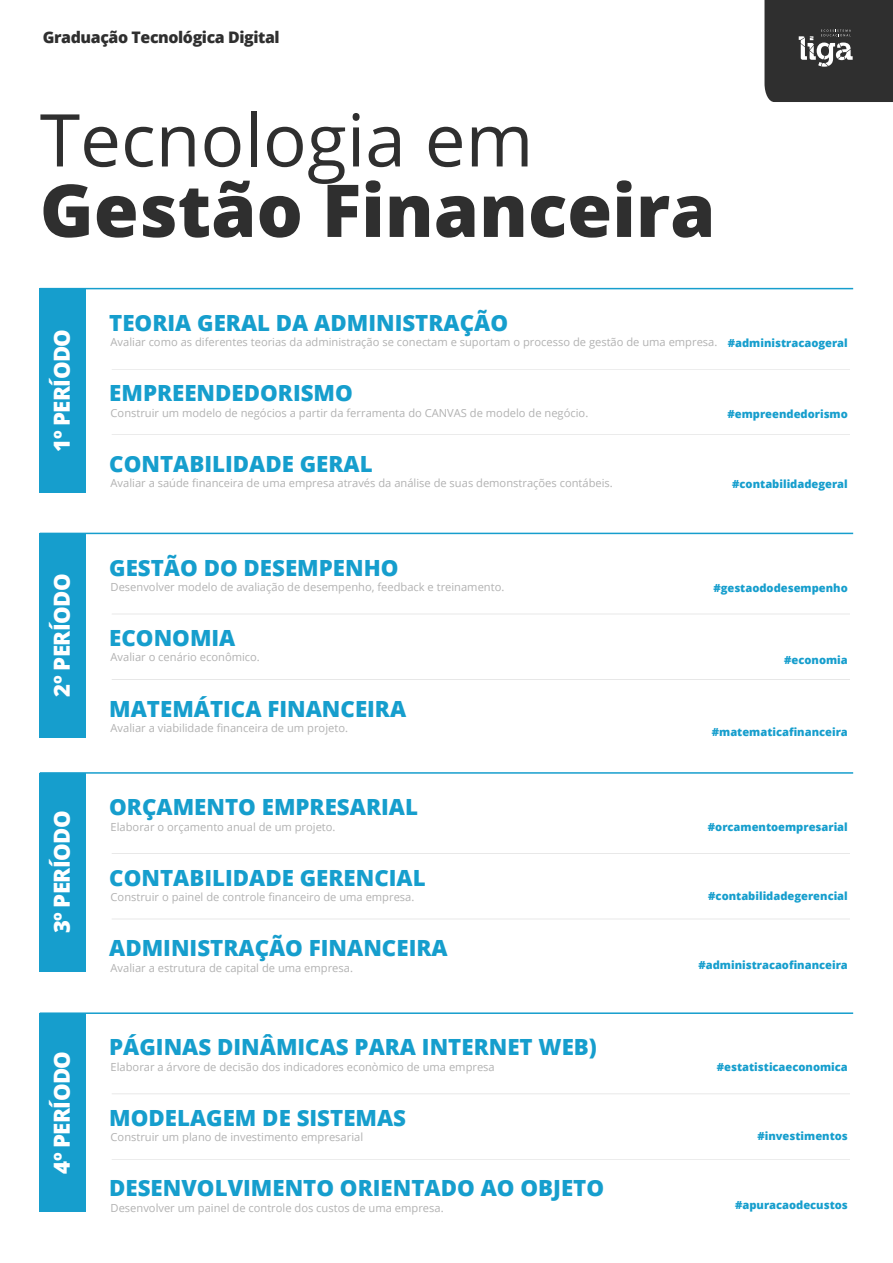
<style>
.page{position:relative;width:893px;height:1263px;background:#fff}
.page>*{position:absolute;margin:0;border:0;box-sizing:border-box;transform-origin:0 0}
.t1{font:800 72.9px "Open Sans";color:#2f2f2f}
.t2{font:72.9px "Open Sans";color:#2f2f2f}
.t3{font:800 22.35px "Open Sans";color:#169ecd}
.t4{font:800 22.2px "Open Sans";letter-spacing:-.025em;color:#fff}
.t5{font:800 15.9px "Open Sans";letter-spacing:-.025em;color:#2f2f2f}
.t6{font:11.1px "Open Sans";color:#b2b2b2}
.t7{font:800 11.1px "Open Sans";color:#169ecd}
</style>
<div class="page">
<div style="left:40px;top:289px;width:46px;height:204px;background:#169ecd"></div>
<hr style="left:40px;top:288px;width:813px;height:1px;background:#169ecd">
<hr style="left:112px;top:369px;width:738px;height:1px;background:#000">
<hr style="left:112px;top:434px;width:738px;height:1px;background:#000">
<div style="left:40px;top:533px;width:46px;height:204px;background:#169ecd"></div>
<hr style="left:40px;top:533px;width:813px;height:1px;background:#169ecd">
<hr style="left:112px;top:614px;width:738px;height:1px;background:#000">
<hr style="left:112px;top:679px;width:738px;height:1px;background:#000">
<div style="left:40px;top:773px;width:46px;height:199px;background:#169ecd"></div>
<hr style="left:40px;top:772px;width:813px;height:2px;background:#169ecd">
<hr style="left:112px;top:853px;width:738px;height:1px;background:#000">
<hr style="left:112px;top:919px;width:738px;height:1px;background:#000">
<div style="left:40px;top:1013px;width:46px;height:199px;background:#169ecd"></div>
<hr style="left:40px;top:1012px;width:813px;height:2px;background:#169ecd">
<hr style="left:112px;top:1094px;width:738px;height:1px;background:#000">
<hr style="left:112px;top:1159px;width:738px;height:1px;background:#000">
<svg style="left:764px;top:0;width:129px;height:102px"></svg>
<h3 class="t5" style="left:43px;top:25px;width:238px">Graduação Tecnológica Digital</h3>
<h1 class="t2" style="left:40px;top:90px;width:495px">Tecnologia em</h1>
<h1 class="t1" style="left:40px;top:155px;width:677px">Gestão Financeira</h1>
<h2 class="t3" style="left:109px;top:306px;width:400px">TEORIA GERAL DA ADMINISTRAÇÃO</h2>
<h3 class="t4" style="left:45px;top:452px;width:124px;rotate:-90deg">1º PERÍODO</h3>
<p class="t6" style="left:111px;top:335px;width:608px">Avaliar como as diferentes teorias da administração se conectam e suportam o processo de gestão de uma empresa.</p>
<h2 class="t3" style="left:109px;top:376px;width:245px">EMPREENDEDORISMO</h2>
<p class="t6" style="left:111px;top:405px;width:479px">Construir um modelo de negócios a partir da ferramenta do CANVAS de modelo de negócio.</p>
<h2 class="t3" style="left:109px;top:447px;width:265px">CONTABILIDADE GERAL</h2>
<p class="t6" style="left:111px;top:476px;width:504px">Avaliar a saúde financeira de uma empresa através da análise de suas demonstrações contábeis.</p>
<p class="t7" style="left:728px;top:334px;width:121px">#administracaogeral</p>
<p class="t7" style="left:727px;top:405px;width:122px">#empreendedorismo</p>
<p class="t7" style="left:732px;top:475px;width:117px">#contabilidadegeral</p>
<h2 class="t3" style="left:109px;top:550px;width:291px">GESTÃO DO DESEMPENHO</h2>
<h3 class="t4" style="left:45px;top:696px;width:124px;rotate:-90deg">2º PERÍODO</h3>
<p class="t6" style="left:111px;top:579px;width:395px">Desenvolver modelo de avaliação de desempenho, feedback e treinamento.</p>
<h2 class="t3" style="left:109px;top:621px;width:128px">ECONOMIA</h2>
<p class="t6" style="left:111px;top:650px;width:151px">Avaliar o cenário econômico.</p>
<h2 class="t3" style="left:109px;top:691px;width:299px">MATEMÁTICA FINANCEIRA</h2>
<p class="t6" style="left:111px;top:720px;width:239px">Avaliar a viabilidade financeira de um projeto.</p>
<h2 class="t3" style="left:109px;top:790px;width:310px">ORÇAMENTO EMPRESARIAL</h2>
<h3 class="t4" style="left:45px;top:933px;width:124px;rotate:-90deg">3º PERÍODO</h3>
<p class="t6" style="left:111px;top:819px;width:227px">Elaborar o orçamento anual de um projeto.</p>
<h2 class="t3" style="left:109px;top:860px;width:318px">CONTABILIDADE GERENCIAL</h2>
<p class="t6" style="left:111px;top:889px;width:305px">Construir o painel de controle financeiro de uma empresa.</p>
<h2 class="t3" style="left:109px;top:931px;width:340px">ADMINISTRAÇÃO FINANCEIRA</h2>
<p class="t6" style="left:111px;top:960px;width:244px">Avaliar a estrutura de capital de uma empresa.</p>
<h2 class="t3" style="left:109px;top:1030px;width:489px">PÁGINAS DINÂMICAS PARA INTERNET WEB)</h2>
<h3 class="t4" style="left:45px;top:1174px;width:124px;rotate:-90deg">4º PERÍODO</h3>
<p class="t6" style="left:111px;top:1059px;width:386px">Elaborar a árvore de decisão dos indicadores econòmico de uma empresa</p>
<h2 class="t3" style="left:109px;top:1101px;width:298px">MODELAGEM DE SISTEMAS</h2>
<p class="t6" style="left:111px;top:1130px;width:254px">Construir um plano de investimento empresarial</p>
<h2 class="t3" style="left:109px;top:1171px;width:496px">DESENVOLVIMENTO ORIENTADO AO OBJETO</h2>
<p class="t6" style="left:111px;top:1200px;width:335px">Desenvolver um painel de controle dos custos de uma empresa.</p>
<p class="t7" style="left:713px;top:579px;width:136px">#gestaododesempenho</p>
<p class="t7" style="left:784px;top:651px;width:65px">#economia</p>
<p class="t7" style="left:712px;top:723px;width:138px">#matematicafinanceira</p>
<p class="t7" style="left:708px;top:819px;width:141px">#orcamentoempresarial</p>
<p class="t7" style="left:708px;top:888px;width:141px">#contabilidadegerencial</p>
<p class="t7" style="left:698px;top:957px;width:151px">#administracaofinanceira</p>
<p class="t7" style="left:717px;top:1059px;width:132px">#estatisticaeconomica</p>
<p class="t7" style="left:757px;top:1128px;width:92px">#investimentos</p>
<p class="t7" style="left:735px;top:1197px;width:114px">#apuracaodecustos</p>
</div>
